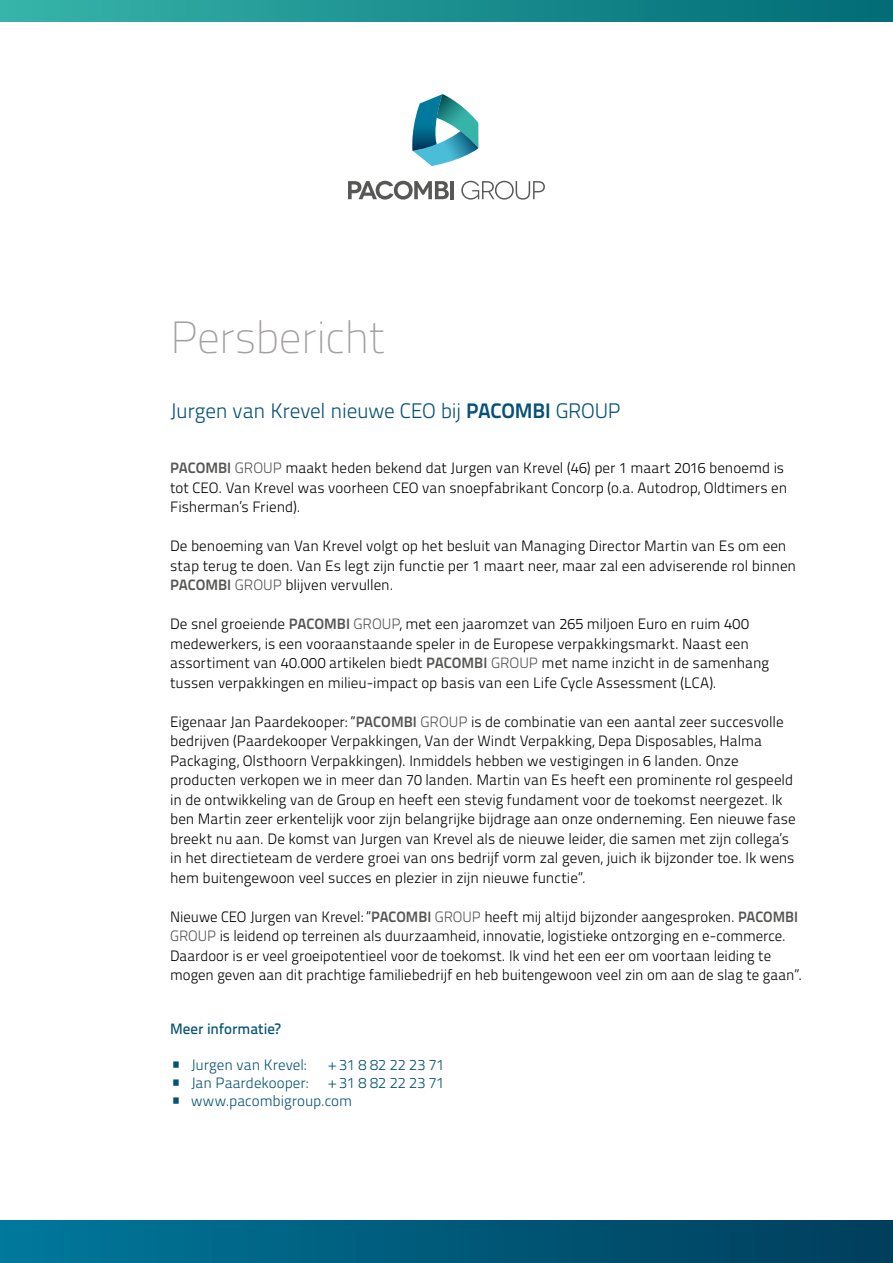
<style>
.page{position:relative;width:893px;height:1263px;background:#fff}
.page>*{position:absolute;margin:0;border:0;box-sizing:border-box;transform-origin:0 0}
.t1{font:45px "Titillium Text 25 L 1 wt";letter-spacing:-.02em;color:#a3a09f}
.t2{font:21px "Titillium Text 25 L 250 wt";letter-spacing:-.01em;color:#055275}
.t3{font:15px/19.5px "Titillium Text 25 L 250 wt";color:#000}
.t4{font:15px "Titillium Text 25 L 250 wt";color:#055275}
.t5{font:15px "Titillium Text 25 L 600 wt";color:#055275}
.s1{font-family:"Titillium Text 25 L 800 wt"}
.s2{font-family:"Titillium Text 25 L 800 wt";color:#585756}
.s3{color:#585756}
.s4{font-family:"Titillium Text 25 L 999 wt";font-size:22.5px}
</style>
<div class="page">
<svg style="left:348px;top:181px;width:101px;height:19px"></svg>
<hr style="left:451px;top:181px;width:3px;height:18px;background:#575756">
<svg style="left:461px;top:181px;width:84px;height:19px"></svg>
<svg style="left:412px;top:94px;width:66px;height:72px"></svg>
<div style="left:0;top:1220px;width:893px;height:43px;background:linear-gradient(to right,#00789b,#003d5a)"></div>
<div style="left:0;top:0;width:893px;height:21px;background:linear-gradient(to right,#37b4aa,#006b75)"></div>
<h1 class="t1" style="left:170px;top:305px;width:217px">Persbericht</h1>
<h2 class="t2" style="left:170px;top:395px;width:452px">Jurgen van Krevel nieuwe CEO bij <span class="s1">PACOMBI</span> GROUP</h2>
<p class="t3" style="left:170px;top:457px;width:619px"><span class="s2">PACOMBI</span> <span class="s3">GROUP</span> maakt heden bekend dat Jurgen van Krevel (46) per 1 maart 2016 benoemd is tot CEO. Van Krevel was voorheen CEO van snoepfabrikant Concorp (o.a. Autodrop, Oldtimers en<br>Fisherman’s Friend).</p>
<p class="t3" style="left:170px;top:535px;width:628px">De benoeming van Van Krevel volgt op het besluit van Managing Director Martin van Es om een stap terug te doen. Van Es legt zijn functie per 1 maart neer, maar zal een adviserende rol binnen<br><span class="s2">PACOMBI</span> <span class="s3">GROUP</span> blijven vervullen.</p>
<p class="t3" style="left:170px;top:613px;width:600px">De snel groeiende <span class="s2">PACOMBI</span> <span class="s3">GROUP</span>, met een jaaromzet van 265 miljoen Euro en ruim 400 medewerkers, is een vooraanstaande speler in de Europese verpakkingsmarkt. Naast een assortiment van 40.000 artikelen biedt <span class="s2">PACOMBI</span> <span class="s3">GROUP</span> met name inzicht in de samenhang tussen verpakkingen en milieu-impact op basis van een Life Cycle Assessment (LCA).</p>
<p class="t3" style="left:170px;top:711px;width:627px">Eigenaar Jan Paardekooper: “<span class="s2">PACOMBI</span> <span class="s3">GROUP</span> is de combinatie van een aantal zeer succesvolle bedrijven (Paardekooper Verpakkingen, Van der Windt Verpakking, Depa Disposables, Halma Packaging, Olsthoorn Verpakkingen). Inmiddels hebben we vestigingen in 6 landen. Onze producten verkopen we in meer dan 70 landen. Martin van Es heeft een prominente rol gespeeld in de ontwikkeling van de Group en heeft een stevig fundament voor de toekomst neergezet. Ik ben Martin zeer erkentelijk voor zijn belangrijke bijdrage aan onze onderneming. Een nieuwe fase breekt nu aan. De komst van Jurgen van Krevel als de nieuwe leider, die samen met zijn collega’s in het directieteam de verdere groei van ons bedrijf vorm zal geven, juich ik bijzonder toe. Ik wens hem buitengewoon veel succes en plezier in zijn nieuwe functie”.</p>
<p class="t3" style="left:170px;top:906px;width:633px">Nieuwe CEO Jurgen van Krevel: “<span class="s2">PACOMBI</span> <span class="s3">GROUP</span> heeft mij altijd bijzonder aangesproken. <span class="s2">PACOMBI </span><span class="s3">GROUP</span> is leidend op terreinen als duurzaamheid, innovatie, logistieke ontzorging en e-commerce.<br>Daardoor is er veel groeipotentieel voor de toekomst. Ik vind het een eer om voortaan leiding te mogen geven aan dit prachtige familiebedrijf en heb buitengewoon veel zin om aan de slag te gaan”.</p>
<p class="t5" style="left:170px;top:1017px;width:112px">Meer informatie?</p>
<p class="t4" style="left:170px;top:1054px;width:138px"><span class="s4">•</span> Jurgen van Krevel:</p>
<p class="t4" style="left:329px;top:1054px;width:117px">+ 31 8 82 22 23 71</p>
<p class="t4" style="left:170px;top:1072px;width:140px"><span class="s4">•</span> Jan Paardekooper:</p>
<p class="t4" style="left:329px;top:1072px;width:117px">+ 31 8 82 22 23 71</p>
<p class="t4" style="left:170px;top:1090px;width:184px"><span class="s4">•</span> www.pacombigroup.com</p>
</div>
